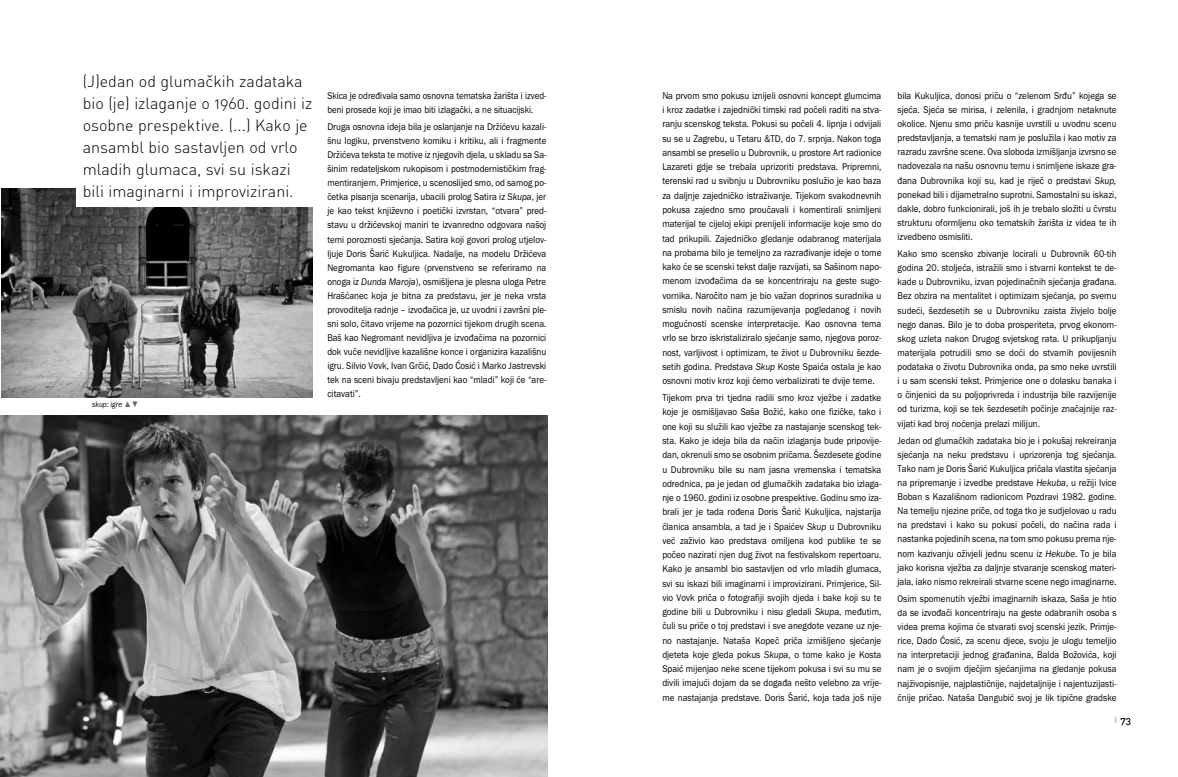
<style>
.page{position:relative;width:1178px;height:777px;background:#fff}
.page>*{position:absolute;margin:0;border:0;box-sizing:border-box;transform-origin:0 0}
.t1{font:16.05px/22px "DIN Light Rounded";color:#000}
.t2{font:10.05px/14.1px "Franklin Gothic";color:#000;text-align:justify;scale:.9 1}
.t3{font:10.05px/14.1px "Franklin Gothic";color:#000;scale:.88 1}
.t4{font:10.05px "DIN Medium Rounded";color:#000}
.t5{font:italic 8.1px "Franklin Gothic";color:#000;scale:.9 1}
.s1{color:#666}
.s2{font-style:italic}
.s3{font-size:9px;color:#969696}
</style>
<div class="page">
<img style="left:1px;top:188px;width:311px;height:210px">
<img style="left:0;top:415px;width:547px;height:362px">
<div style="left:76px;top:69px;width:240px;height:138px;background:#fff"></div>
<h1 class="t1" style="left:83px;top:72px;width:231px">(J)edan od glumačkih zadataka bio (je) izlaganje o 1960. godini iz osobne prespektive. (...) Kako je ansambl bio sastavljen od vrlo mladih glumaca, svi su iskazi bili imaginarni i improvizirani.</h1>
<p class="t5" style="left:92px;top:401px;width:53px">skup: igre <span class="s1">▲▼</span></p>
<p class="t3" style="left:327px;top:89px;width:250px">Skica je određivala samo osnovna tematska žarišta i izved&shy;beni prosede koji je imao biti izlagački, a ne situacijski.</p>
<p class="t2" style="left:327px;top:120px;width:245px">Druga osnovna ideja bila je oslanjanje na Držićevu kazali&shy;šnu logiku, prvenstveno komiku i kritiku, ali i fragmente Držićeva teksta te motive iz njegovih djela, u skladu sa Sa - šinim redateljskom rukopisom i postmodernističkim frag&shy;mentiranjem. Primjerice, u scenoslijed smo, od samog po - četka pisanja scenarija, ubacili prolog Satira iz <span class="s2">Skupa</span>, jer je kao tekst književno i poetički izvrstan, “otvara” pred&shy;stavu u držićevskoj maniri te izvanredno odgovara našoj temi poroznosti sjećanja. Satira koji govori prolog utjelov&shy;ljuje Doris Šarić Kukuljica. Nadalje, na modelu Držićeva Negromanta kao figure (prvenstveno se referiramo na onoga iz <span class="s2">Dunda Maroja</span>), osmišljena je plesna uloga Petre Hrašćanec koja je bitna za predstavu, jer je neka vrsta provoditelja radnje – izvođačica je, uz uvodni i završni ple&shy;sni solo, čitavo vrijeme na pozornici tijekom drugih scena.<br>Baš kao Negromant nevidljiva je izvođačima na pozornici dok vuče nevidljive kazališne konce i organizira kazališnu igru. Silvio Vovk, Ivan Grčić, Dado Ćosić i Marko Jastrevski tek na sceni bivaju predstavljeni kao “mladi” koji će “are&shy;citavati”.</p>
<p class="t2" style="left:662px;top:89px;width:245px">Na prvom smo pokusu iznijeli osnovni koncept glumcima i kroz zadatke i zajednički timski rad počeli raditi na stva&shy;ranju scenskog teksta. Pokusi su počeli 4. lipnja i odvijali su se u Zagrebu, u Tetaru &amp;TD, do 7. srpnja. Nakon toga ansambl se preselio u Dubrovnik, u prostore Art radionice Lazareti gdje se trebala uprizoriti predstava. Pripremni, terenski rad u svibnju u Dubrovniku poslužio je kao baza za daljnje zajedničko istraživanje. Tijekom svakodnevnih pokusa zajedno smo proučavali i komentirali snimljeni ma terijal te cijeloj ekipi prenijeli informacije koje smo do tad prikupili. Zajedničko gledanje odabranog materijala na probama bilo je temeljno za razrađivanje ideje o tome kako će se scenski tekst dalje razvijati, sa Sašinom napo&shy;menom izvođačima da se koncentriraju na geste sugo&shy;vornika. Naročito nam je bio važan doprinos suradnika u smislu novih načina razumijevanja pogledanog i novih mo gućnosti scenske interpretacije. Kao osnovna tema vrlo se brzo iskristaliziralo sjećanje samo, njegova poroz&shy;nost, varljivost i optimizam, te život u Dubrovniku šezde&shy;setih godina. Predstava <span class="s2">Skup</span> Koste Spaića ostala je kao osnovni motiv kroz koji ćemo verbalizirati te dvije teme.</p>
<p class="t2" style="left:662px;top:391px;width:245px">Tijekom prva tri tjedna radili smo kroz vježbe i zadatke koje je osmišljavao Saša Božić, kako one fizičke, tako i one koji su služili kao vježbe za nastajanje scenskog tek&shy;sta. Kako je ideja bila da način izlaganja bude pripovije&shy;dan, okrenuli smo se osobnim pričama. Šezdesete godine u Dubrovniku bile su nam jasna vremenska i tematska odrednica, pa je jedan od glumačkih zadataka bio izlaga&shy;nje o 1960. godini iz osobne prespektive. Godinu smo iza&shy;brali jer je tada rođena Doris Šarić Kukuljica, najstarija članica ansambla, a tad je i Spaićev <span class="s2">Skup</span> u Dubrovniku već zaživio kao predstava omiljena kod publike te se počeo nazirati njen dug život na festivalskom repertoaru.<br>Kako je ansambl bio sastavljen od vrlo mladih glumaca, svi su iskazi bili imaginarni i improvizirani. Primjerice, Sil - vio Vovk priča o fotografiji svojih djeda i bake koji su te godine bili u Dubrovniku i nisu gledali <span class="s2">Skupa</span>, međutim, ču li su priče o toj predstavi i sve anegdote vezane uz nje - no nastajanje. Nataša Kopeč priča izmišljeno sjećanje dje teta koje gleda pokus <span class="s2">Skupa</span>, o tome kako je Kosta Spaić mijenjao neke scene tijekom pokusa i svi su mu se divili imajući dojam da se događa nešto velebno za vrije&shy;me nastajanja predstave. Doris Šarić, koja tada još nije</p>
<p class="t2" style="left:897px;top:89px;width:245px">bila Kukuljica, donosi priču o “zelenom Srđu” kojega se sje ća. Sjeća se mirisa, i zelenila, i gradnjom netaknute okolice. Njenu smo priču kasnije uvrstili u uvodnu scenu predstavljanja, a tematski nam je poslužila i kao motiv za razradu završne scene. Ova sloboda izmišljanja izvrsno se nadovezala na našu osnovnu temu i snimljene iskaze gra&shy;đana Dubrovnika koji su, kad je riječ o predstavi <span class="s2">Skup, </span>ponekad bili i dijametralno suprotni. Samostalni su iskazi, dakle, dobro funkcionirali, još ih je trebalo složiti u čvrstu strukturu oformljenu oko tematskih žarišta iz videa te ih izvedbeno osmisliti.</p>
<p class="t2" style="left:897px;top:247px;width:245px">Kako smo scensko zbivanje locirali u Dubrovnik 60-tih godina 20. stoljeća, istražili smo i stvarni kontekst te de - kade u Dubrovniku, izvan pojedinačnih sjećanja građana.<br>Bez obzira na mentalitet i optimizam sjećanja, po svemu sudeći, šezdesetih se u Dubrovniku zaista živjelo bolje nego danas. Bilo je to doba prosperiteta, prvog ekonom&shy;skog uzleta nakon Drugog svjetskog rata. U prikupljanju materijala potrudili smo se doći do stvarnih povijesnih podataka o životu Dubrovnika onda, pa smo neke uvrstili i u sam scenski tekst. Primjerice one o dolasku banaka i o činjenici da su poljoprivreda i industrija bile razvijenije od turizma, koji se tek šezdesetih počinje značajnije raz&shy;vijati kad broj noćenja prelazi milijun.</p>
<p class="t2" style="left:897px;top:434px;width:245px">Jedan od glumačkih zadataka bio je i pokušaj rekreiranja sjećanja na neku predstavu i uprizorenja tog sjećanja.<br>Tako nam je Doris Šarić Kukuljica pričala vlastita sjećanja na pripremanje i izvedbe predstave <span class="s2">Hekuba</span>, u režiji Ivice Boban s Kazališnom radionicom Pozdravi 1982. godine.<br>Na temelju njezine priče, od toga tko je sudjelovao u radu na predstavi i kako su pokusi počeli, do načina rada i nastanka pojedinih scena, na tom smo pokusu prema nje&shy;nom kazivanju oživjeli jednu scenu iz <span class="s2">Hekube</span>. To je bila jako korisna vježba za daljnje stvaranje scenskog materi&shy;jala, iako nismo rekreirali stvarne scene nego imaginarne.</p>
<p class="t2" style="left:897px;top:592px;width:245px">Osim spomenutih vježbi imaginarnih iskaza, Saša je htio da se izvođači koncentriraju na geste odabranih osoba s videa prema kojima će stvarati svoj scenski jezik. Pri mje - rice, Dado Ćosić, za scenu djece, svoju je ulogu temeljio na interpretaciji jednog građanina, Balda Božovića, koji nam je o svojim dječjim sjećanjima na gledanje pokusa najživopisnije, najplastičnije, najdetaljnije i najentuzijasti - čnije pričao. Nataša Dangubić svoj je lik tipične gradske</p>
<p class="t4" style="left:1114px;top:714px;width:18px"><span class="s3">I</span> 73</p>
</div>
